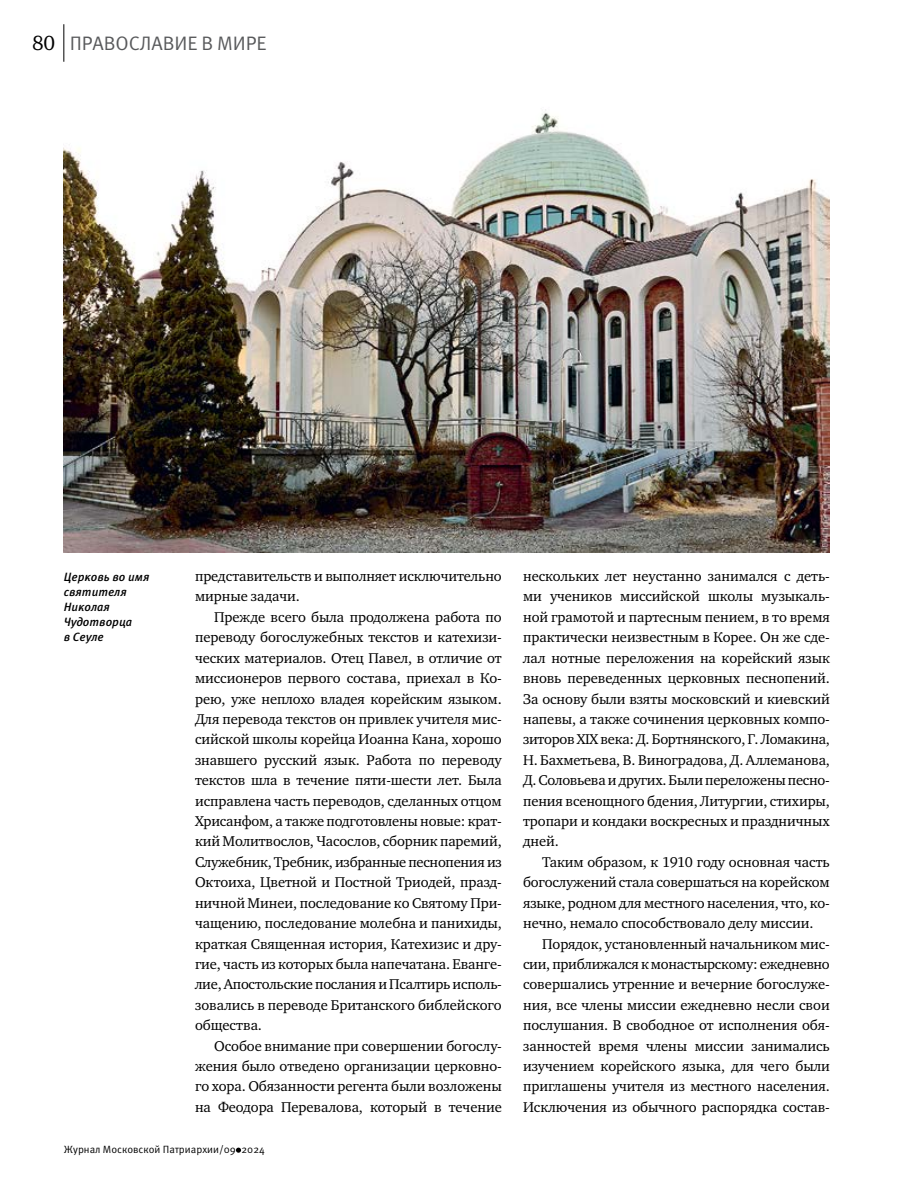
<style>
.page{position:relative;width:915px;height:1191px;background:#fff}
.page>*{position:absolute;margin:0;border:0;box-sizing:border-box;transform-origin:0 0}
.t1{font:19.5px "Meta Pro";letter-spacing:-.005em;color:#58595b}
.t2{font:14.55px/20.4px "Charter ITC";letter-spacing:-.005em;color:#000;text-align:justify}
.t3{font:italic 500 12px/15px "Meta Pro";color:#000}
.t4{font:10.5px "Meta Pro";color:#000}
.s1{font-family:"Charter ITC";font-size:21px;color:#000}
</style>
<div class="page">
<svg style="left:236px;top:1147px;width:5px;height:5px"></svg>
<hr style="left:63px;top:24px;width:1px;height:38px;background:#000">
<img style="left:63px;top:109px;width:766px;height:444px">
<h1 class="t1" style="left:32px;top:31px;width:236px"><span class="s1">80</span> ПРАВОСЛАВИЕ В МИРЕ</h1>
<p class="t3" style="left:64px;top:570px;width:87px">Церковь во имя святителя<br>Николая<br>Чудотворца<br>в Сеуле</p>
<p class="t2" style="left:195px;top:566px;width:308px">представительств и выполняет исключительно мирные задачи.</p>
<p class="t2" style="left:195px;top:606px;width:308px;text-indent:19px">Прежде всего была продолжена работа по переводу богослужебных текстов и катехизи&shy;ческих материалов. Отец Павел, в отличие от миссионеров первого состава, приехал в Ко&shy;рею, уже неплохо владея корейским языком.<br>Для перевода текстов он привлек учителя мис&shy;сийской школы корейца Иоанна Кана, хорошо знавшего русский язык. Работа по переводу текстов шла в течение пяти-шести лет. Была исправлена часть переводов, сделанных отцом Хрисанфом, а также подготовлены новые: крат&shy;кий Молитвослов, Часослов, сборник паремий, Служебник, Требник, избранные песнопения из Октоиха, Цветной и Постной Триодей, празд&shy;ничной Минеи, последование ко Святому При&shy;чащению, последование молебна и панихиды, краткая Священная история, Катехизис и дру&shy;гие, часть из которых была напечатана. Еванге&shy;лие, Апостольские послания и Псалтирь исполь&shy;зовались в переводе Британского библейского общества.</p>
<p class="t2" style="left:195px;top:1035px;width:308px;text-indent:19px">Особое внимание при совершении богослу&shy;жения было отведено организации церковно&shy;го хора. Обязанности регента были возложены на Феодора Перевалова, который в течение</p>
<p class="t4" style="left:64px;top:1142px;width:202px">Журнал Московской Патриархии/09 2024</p>
<p class="t2" style="left:523px;top:566px;width:308px">нескольких лет неустанно занимался с деть&shy;ми учеников миссийской школы музыкаль&shy;ной грамотой и партесным пением, в то время практически неизвестным в Корее. Он же сде&shy;лал нотные переложения на корейский язык вновь переведенных церковных песнопений.<br>За основу были взяты московский и киевский напевы, а также сочинения церковных компо&shy;зиторов XIX века: Д. Бортнянского, Г. Ломакина, Н. Бахметьева, В. Виноградова, Д. Аллеманова, Д. Соловьева и других. Были переложены песно&shy;пения всенощного бдения, Литургии, стихиры, тропари и кондаки воскресных и праздничных дней.</p>
<p class="t2" style="left:523px;top:851px;width:308px;text-indent:19px">Таким образом, к 1910 году основная часть богослужений стала совершаться на корейском языке, родном для местного населения, что, ко&shy;нечно, немало способствовало делу миссии.</p>
<p class="t2" style="left:523px;top:933px;width:308px;text-indent:19px">Порядок, установленный начальником мис&shy;сии, приближался к монастырскому: ежедневно совершались утренние и вечерние богослуже&shy;ния, все члены миссии ежедневно несли свои послушания. В свободное от исполнения обя&shy;занностей время члены миссии занимались изучением корейского языка, для чего были приглашены учителя из местного населения.<br>Исключения из обычного распорядка состав-</p>
</div>
